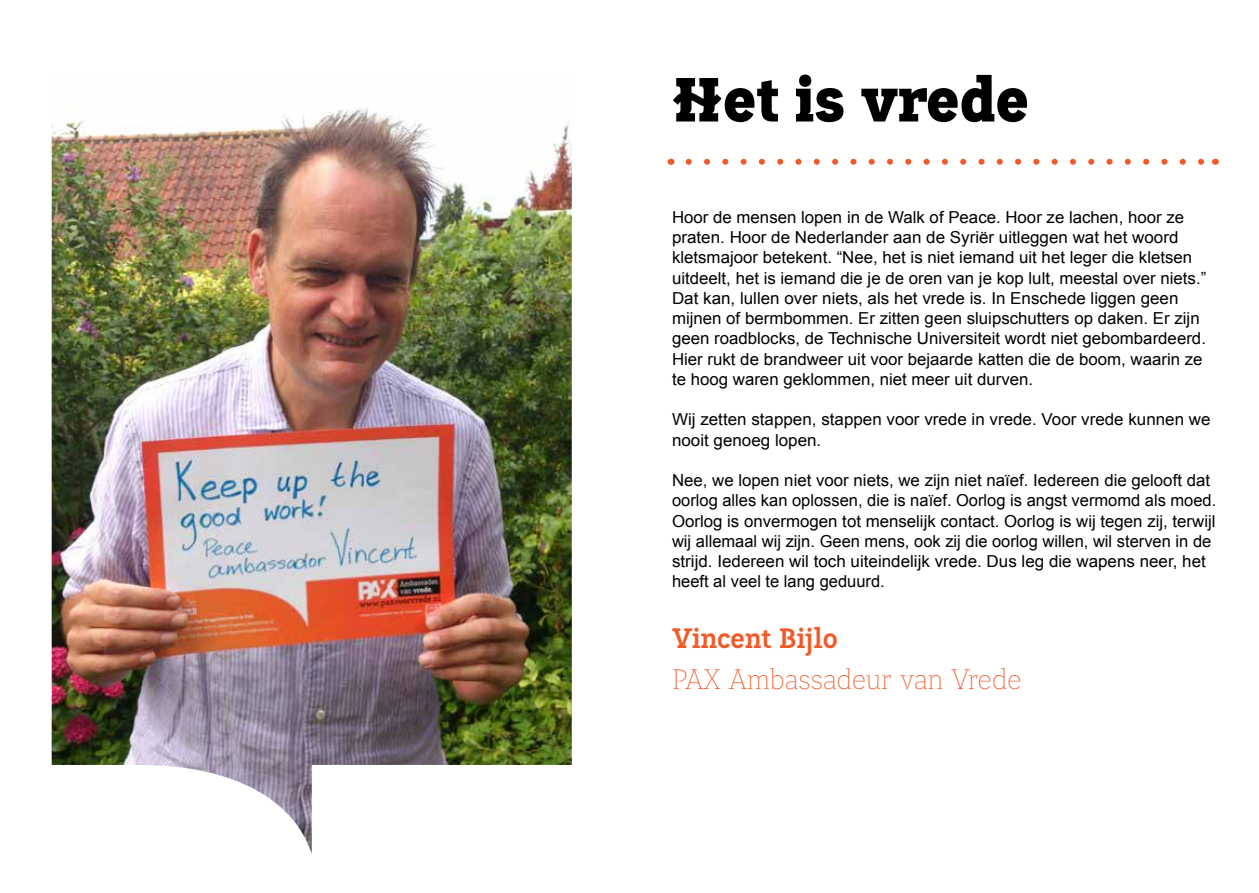
<style>
.page{position:relative;width:1259px;height:893px;background:#fff}
.page>*{position:absolute;margin:0;border:0;box-sizing:border-box;transform-origin:0 0}
.t1{font:900 63px "Lean OFY";color:#000}
.t2{font:300 28.5px "Lean OFY";color:#f15a28}
.t3{font:700 28.5px "Lean OFY";color:#f15a28}
.t4{font:16.5px/20.2px "Arial";color:#000}
</style>
<div class="page">
<img style="left:52px;top:108px;width:520px;height:746px">
<svg style="left:688px;top:159px;width:517px;height:6px"></svg>
<h1 class="t1" style="left:672px;top:59px;width:359px">Het is vrede</h1>
<p class="t4" style="left:672px;top:207px;width:536px">Hoor de mensen lopen in de Walk of Peace. Hoor ze lachen, hoor ze praten. Hoor de Nederlander aan de Syriër uitleggen wat het woord kletsmajoor betekent. “Nee, het is niet iemand uit het leger die kletsen uitdeelt, het is iemand die je de oren van je kop lult, meestal over niets.” Dat kan, lullen over niets, als het vrede is. In Enschede liggen geen mijnen of bermbommen. Er zitten geen sluipschutters op daken. Er zijn geen roadblocks, de Technische Universiteit wordt niet gebombardeerd.<br>Hier rukt de brandweer uit voor bejaarde katten die de boom, waarin ze te hoog waren geklommen, niet meer uit durven.</p>
<p class="t4" style="left:672px;top:410px;width:540px">Wij zetten stappen, stappen voor vrede in vrede. Voor vrede kunnen we nooit genoeg lopen.</p>
<p class="t4" style="left:672px;top:470px;width:546px">Nee, we lopen niet voor niets, we zijn niet naïef. Iedereen die gelooft dat oorlog alles kan oplossen, die is naïef. Oorlog is angst vermomd als moed.<br>Oorlog is onvermogen tot menselijk contact. Oorlog is wij tegen zij, terwijl wij allemaal wij zijn. Geen mens, ook zij die oorlog willen, wil sterven in de strijd. Iedereen wil toch uiteindelijk vrede. Dus leg die wapens neer, het heeft al veel te lang geduurd.</p>
<h2 class="t3" style="left:672px;top:620px;width:167px">Vincent Bijlo</h2>
<h2 class="t2" style="left:672px;top:662px;width:351px">PAX Ambassadeur van Vrede</h2>
</div>
